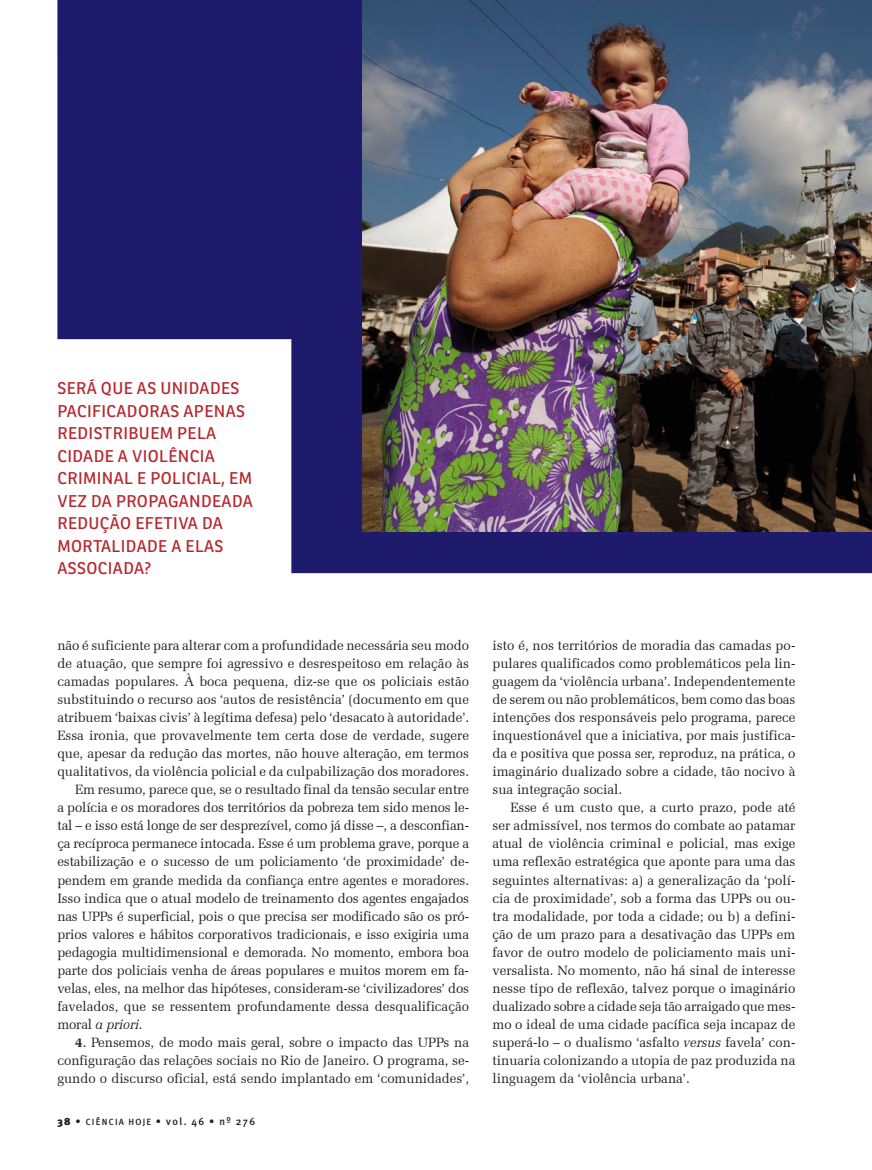
<style>
.page{position:relative;width:872px;height:1170px;background:#fff}
.page>*{position:absolute;margin:0;border:0;box-sizing:border-box;transform-origin:0 0}
.Título{font:16.5px/22.5px "Ronnia";letter-spacing:.025em;color:#b6282e}
.Body_text{font:13.5px/18px "Zapf Elliptical 711 BT";color:#231f20;text-align:justify}
.t1{font:500 10.5px "Meta Plus";letter-spacing:.135em;color:#231f20}
.s1{font-style:italic}
.s2{font-weight:700}
.s3{font-weight:900}
.s4{font-size:9px}
</style>
<div class="page">
<svg style="left:57px;top:0;width:815px;height:573px;fill:#1e1a6c"></svg>
<img style="left:362px;top:0;width:510px;height:531px">
<p class="Título" style="left:57px;top:377px;width:197px">SERÁ QUE AS UNIDADES<br>PACIFICADORAS APENAS<br>REDISTRIBUEM PELA<br>CIDADE A VIOLÊNCIA<br>CRIMINAL E POLICIAL, EM<br>VEZ DA PROPAGANDEADA<br>REDUÇÃO EFETIVA DA<br>MORTALIDADE A ELAS<br>ASSOCIADA?</p>
<p class="Body_text" style="left:57px;top:636px;width:413px">não é suficiente para alterar com a profundidade necessária seu modo de atuação, que sempre foi agressivo e desrespeitoso em relação às camadas populares. À boca pequena, diz-se que os policiais estão substituindo o recurso aos ‘autos de resistência’ (documento em que atribuem ‘baixas civis’ à legítima defesa) pelo ‘desacato à autoridade’.<br>Essa ironia, que provavelmente tem certa dose de verdade, sugere que, apesar da redução das mortes, não houve alteração, em termos qualitativos, da violência policial e da culpabilização dos moradores.</p>
<p class="Body_text" style="left:57px;top:780px;width:413px;text-indent:18px">Em resumo, parece que, se o resultado final da tensão secular entre a polícia e os moradores dos territórios da pobreza tem sido menos le&shy;tal – e isso está longe de ser desprezível, como já disse –, a desconfian&shy;ça recíproca permanece intocada. Esse é um problema grave, porque a estabilização e o sucesso de um policiamento ‘de proximidade’ de&shy;pendem em grande medida da confiança entre agentes e moradores.<br>Isso indica que o atual modelo de treinamento dos agentes engajados nas UPPs é superficial, pois o que precisa ser modificado são os pró&shy;prios valores e hábitos corporativos tradicionais, e isso exigiria uma pedagogia multidimensional e demorada. No momento, embora boa parte dos policiais venha de áreas populares e muitos morem em fa&shy;velas, eles, na melhor das hipóteses, consideram-se ‘civilizadores’ dos favelados, que se ressentem profundamente dessa desqualificação moral <span class="s1">a priori</span>.</p>
<p class="Body_text" style="left:57px;top:1032px;width:413px;text-indent:18px"><span class="s2">4</span>. Pensemos, de modo mais geral, sobre o impacto das UPPs na configuração das relações sociais no Rio de Janeiro. O programa, se&shy;gundo o discurso oficial, está sendo implantado em ‘comunidades’,</p>
<p class="t1" style="left:57px;top:1115px;width:199px"><span class="s3">38</span> • <span class="s4">CIÊNCIA HOJE</span> • vol. 46 • nº 276</p>
<p class="Body_text" style="left:492px;top:636px;width:304px">isto é, nos territórios de moradia das camadas po&shy;pulares qualificados como problemáticos pela lin&shy;guagem da ‘violência urbana’. Independentemente de serem ou não problemáticos, bem como das boas intenções dos responsáveis pelo programa, parece inquestionável que a iniciativa, por mais justifica&shy;da e positiva que possa ser, reproduz, na prática, o imaginário dualizado sobre a cidade, tão nocivo à sua integração social.</p>
<p class="Body_text" style="left:492px;top:798px;width:304px;text-indent:18px">Esse é um custo que, a curto prazo, pode até ser admissível, nos termos do combate ao patamar atual de violência criminal e policial, mas exige uma reflexão estratégica que aponte para uma das seguintes alternativas: a) a generalização da ‘polí&shy;cia de proximidade’, sob a forma das UPPs ou ou&shy;tra modalidade, por toda a cidade; ou b) a defini&shy;ção de um prazo para a desativação das UPPs em favor de outro modelo de policiamento mais uni&shy;versalista. No momento, não há sinal de interesse nesse tipo de reflexão, talvez porque o imaginário dualizado sobre a cidade seja tão arraigado que mes&shy;mo o ideal de uma cidade pacífica seja incapaz de superá-lo – o dualismo ‘asfalto <span class="s1">versus</span> favela’ con&shy;tinuaria colonizando a utopia de paz produzida na linguagem da ‘violência urbana’.</p>
</div>
